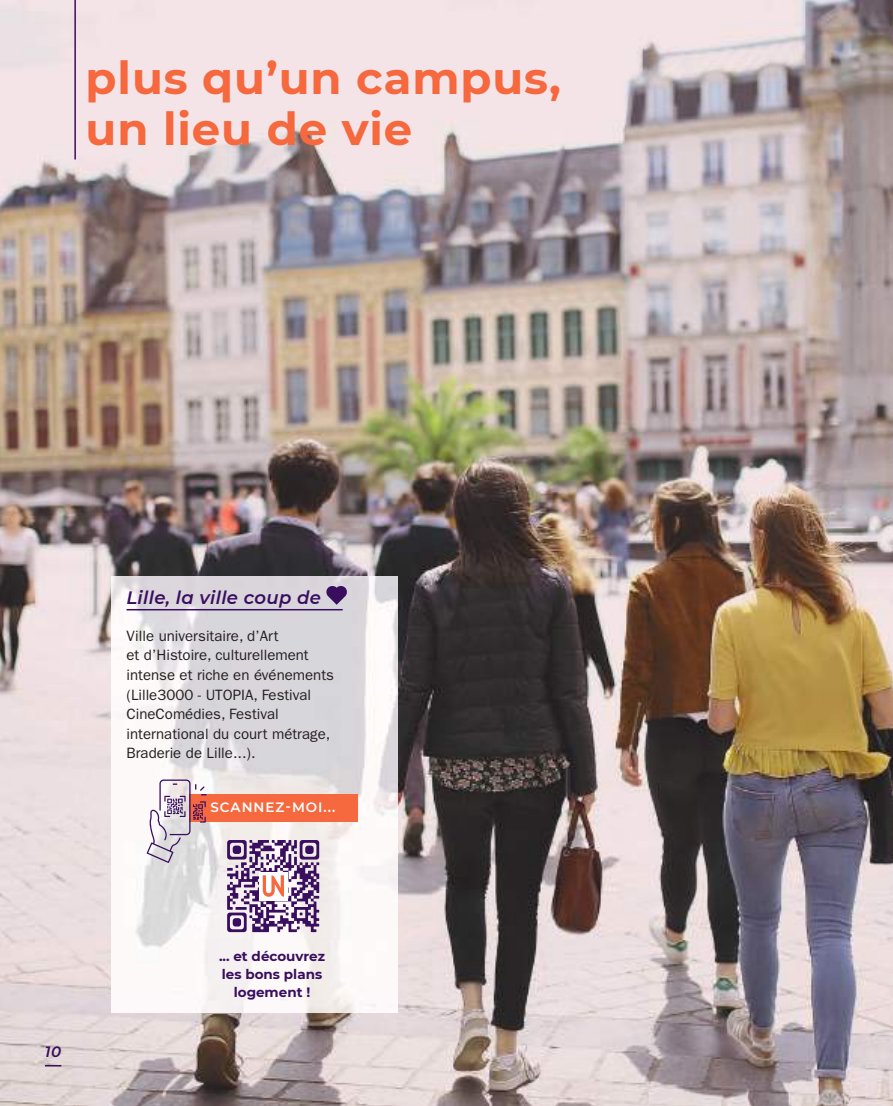
<style>
.page{position:relative;width:893px;height:1106px;background:#fff}
.page>*{position:absolute;margin:0;border:0;box-sizing:border-box;transform-origin:0 0}
.t1{font:700 45px/51px "Montserrat";letter-spacing:.02em;color:#f6683e}
.t2{font:italic 600 18px "Montserrat";letter-spacing:.02em;color:#3a0e5f}
.t3{font:15px/19.5px "ITC Franklin Gothic Std";color:#241f1f}
.t4{font:italic 600 15px "Montserrat";color:#3a0e5f}
.t5{font:700 13.5px/18px "Montserrat";color:#3a0e5f;text-align:center}
.t6{font:600 13.5px "Montserrat";letter-spacing:.075em;color:#fff}
</style>
<div class="page">
<img style="left:0;top:0;width:893px;height:1106px">
<svg style="left:45px;top:1065px;width:16px;height:1px"></svg>
<img style="left:112px;top:576px;width:286px;height:436px">
<hr style="left:74px;top:0;width:2px;height:159px;background:#3a0e5f">
<div style="left:189px;top:794px;width:168px;height:27px;background:#f6683e"></div>
<svg style="left:147px;top:779px;width:60px;height:84px"></svg>
<svg style="left:227px;top:840px;width:92px;height:92px"></svg>
<hr style="left:126px;top:609px;width:217px;height:1px;background:#3a0e5f">
<svg style="left:326px;top:585px;width:22px;height:20px"></svg>
<h1 class="t1" style="left:86px;top:50px;width:477px">plus qu’un campus, un lieu de vie</h1>
<p class="t4" style="left:45px;top:1040px;width:18px">10</p>
<p class="t2" style="left:126px;top:585px;width:196px">Lille, la ville coup de</p>
<p class="t3" style="left:126px;top:626px;width:209px">Ville universitaire, d’Art<br>et d’Histoire, culturellement intense et riche en événements (Lille3000 - UTOPIA, Festival<br>CineComédies, Festival international du court métrage,<br>Braderie de Lille...).</p>
<p class="t6" style="left:210px;top:798px;width:127px">SCANNEZ-MOI...</p>
<p class="t5" style="left:219px;top:946px;width:108px">... et découvrez les bons plans logement !</p>
</div>
